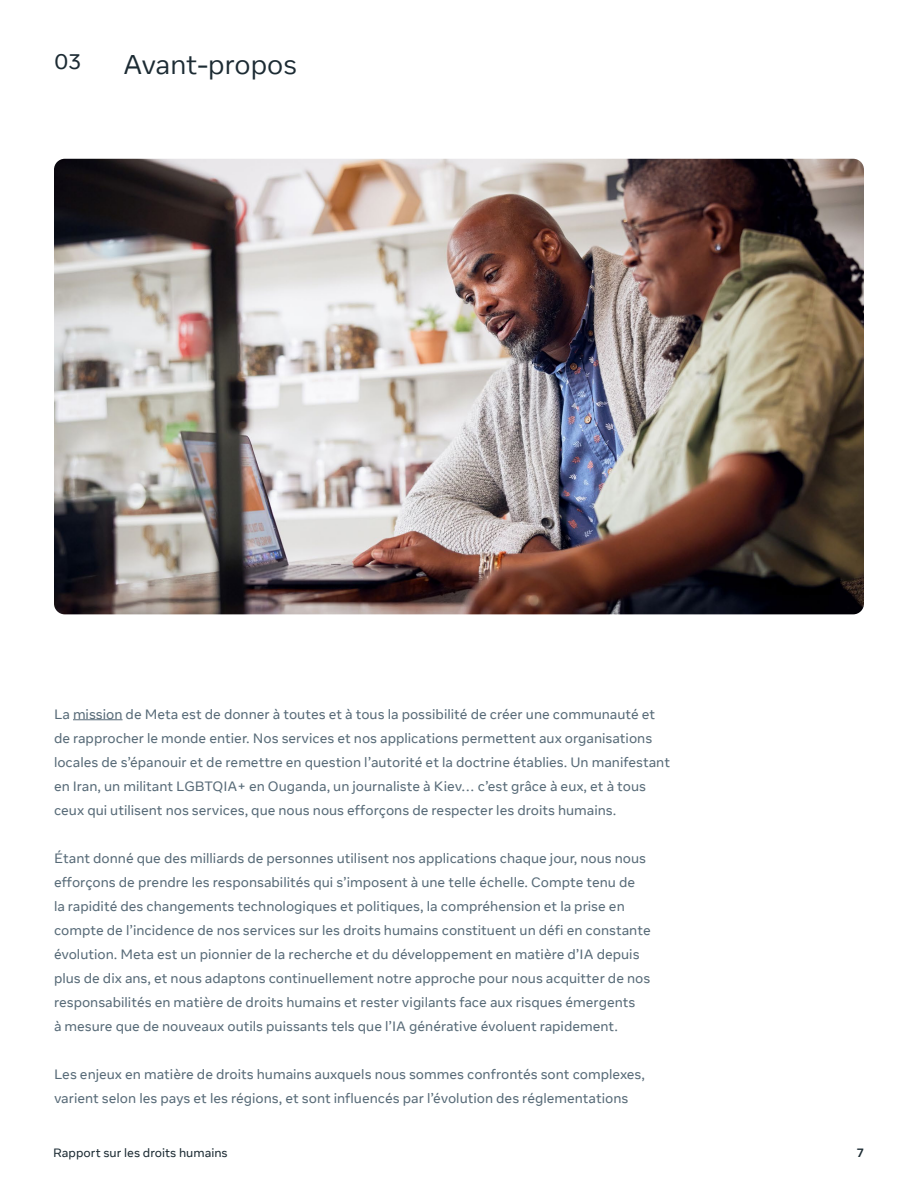
<style>
.page{position:relative;width:918px;height:1188px;background:#fff}
.page>*{position:absolute;margin:0;border:0;box-sizing:border-box;transform-origin:0 0}
.t1{font:300 27px "Optimistic Display";color:#1c2b33}
.t2{font:21px "Optimistic Text";color:#1c2b33}
.P2{font:13.5px/24px "Optimistic Text";color:#586b78}
.t3{font:12px "Optimistic Text";color:#1c2b33}
.t4{font:700 12px "Optimistic Text";color:#1c2b33}
</style>
<div class="page">
<hr style="left:73px;top:719px;width:50px;height:1px;background:#586b78">
<img style="left:54px;top:159px;width:810px;height:455px">
<h2 class="t2" style="left:54px;top:49px;width:29px">03</h2>
<h1 class="t1" style="left:123px;top:48px;width:176px">Avant-propos</h1>
<p class="P2" style="left:54px;top:702px;width:618px">La mission de Meta est de donner à toutes et à tous la possibilité de créer une communauté et de rapprocher le monde entier. Nos services et nos applications permettent aux organisations locales de s’épanouir et de remettre en question l’autorité et la doctrine établies. Un manifestant en Iran, un militant LGBTQIA+ en Ouganda, un journaliste à Kiev… c’est grâce à eux, et à tous ceux qui utilisent nos services, que nous nous efforçons de respecter les droits humains.</p>
<p class="P2" style="left:54px;top:846px;width:598px">Étant donné que des milliards de personnes utilisent nos applications chaque jour, nous nous efforçons de prendre les responsabilités qui s’imposent à une telle échelle. Compte tenu de<br>la rapidité des changements technologiques et politiques, la compréhension et la prise en compte de l’incidence de nos services sur les droits humains constituent un défi en constante évolution. Meta est un pionnier de la recherche et du développement en matière d’IA depuis plus de dix ans, et nous adaptons continuellement notre approche pour nous acquitter de nos responsabilités en matière de droits humains et rester vigilants face aux risques émergents<br>à mesure que de nouveaux outils puissants tels que l’IA générative évoluent rapidement.</p>
<p class="P2" style="left:54px;top:1062px;width:593px">Les enjeux en matière de droits humains auxquels nous sommes confrontés sont complexes, varient selon les pays et les régions, et sont influencés par l’évolution des réglementations</p>
<h4 class="t3" style="left:53px;top:1146px;width:176px">Rapport sur les droits humains</h4>
<h4 class="t4" style="left:857px;top:1146px;width:9px">7</h4>
</div>
